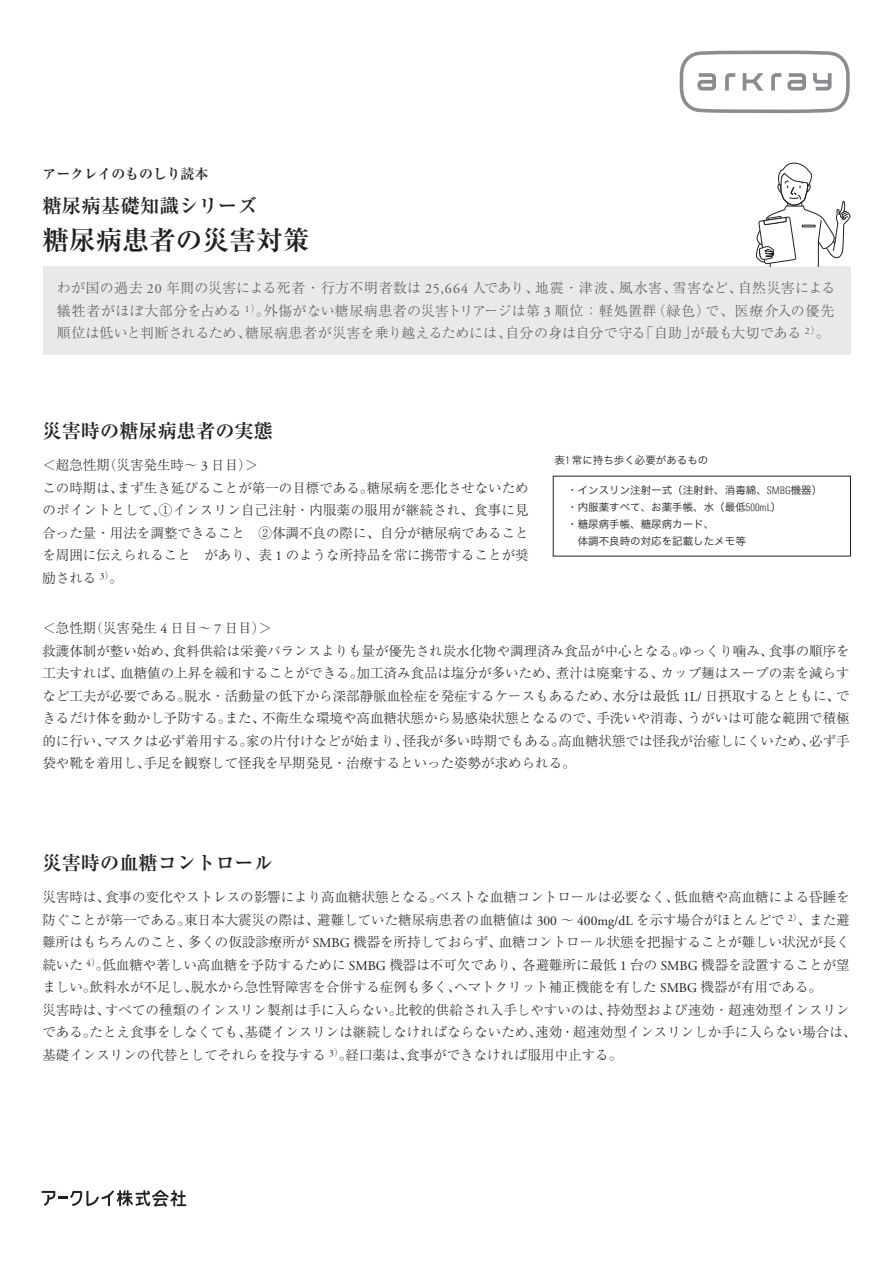
<style>
.page{position:relative;width:893px;height:1263px;background:#fff}
.page>*{position:absolute;margin:0;border:0;box-sizing:border-box;transform-origin:0 0}
.t1{font:700 26.7px "Ryumin Pro";color:#231f20}
.t2{font:700 19.5px "Ryumin Pro";color:#231f20}
.t3{font:700 19.2px "Ryumin Pro";color:#231f20}
.t4{font:300 13.95px/22.5px "Ryumin Pro";color:#57585a;text-align:justify}
.t5{font:700 13.95px "Ryumin Pro";color:#231f20}
.t6{font:300 13.5px/22.5px "Ryumin Pro";color:#231f20}
.t7{font:10.5px/17px "Hira Kaku Pro W3";color:#231f20}
.s1{font-family:"Adobe Garamond Pro";font-weight:400}
.s2{font-family:"Linotype Univers 320 Cn";font-weight:300}
</style>
<div class="page">
<div style="left:43px;top:266px;width:807px;height:89px;background:#eae9e9"></div>
<svg style="left:755px;top:162px;width:96px;height:105px"></svg>
<svg style="left:680px;top:50px;width:170px;height:63px"></svg>
<svg style="left:42px;top:1190px;width:144px;height:17px"></svg>
<p class="t5" style="left:42px;top:163px;width:168px">アークレイのものしり読本</p>
<h2 class="t2" style="left:42px;top:190px;width:216px">糖尿病基礎知識シリーズ</h2>
<h1 class="t1" style="left:42px;top:218px;width:268px">糖尿病患者の災害対策</h1>
<p class="t4" style="left:57px;top:275px;width:780px">わが国の過去 <span class="s1">20</span> 年間の災害による死者・行方不明者数は <span class="s1">25,664</span> 人であり、地震・津波、風水害、雪害など、自然災害による犠牲者がほぼ大部分を占める <sup>1</sup><sup>）</sup>。外傷がない糖尿病患者の災害トリアージは第 <span class="s1">3</span> 順位：軽処置群（緑色）で、医療介入の優先順位は低いと判断されるため、糖尿病患者が災害を乗り越えるためには、自分の身は自分で守る「自助」が最も大切である <sup>2</sup><sup>）</sup>。</p>
<h3 class="t3" style="left:43px;top:416px;width:232px">災害時の糖尿病患者の実態</h3>
<p class="t6" style="left:42px;top:453px;width:488px">＜超急性期（災害発生時～ <span class="s1">3</span> 日目）＞<br>この時期は、まず生き延びることが第一の目標である。糖尿病を悪化させないためのポイントとして、①インスリン自己注射・内服薬の服用が継続され、食事に見合った量・用法を調整できること　②体調不良の際に、自分が糖尿病であることを周囲に伝えられること　があり、表 <span class="s1">1</span> のような所持品を常に携帯することが奨励される <sup>3</sup><sup>）</sup>。</p>
<p class="t6" style="left:42px;top:616px;width:809px">＜急性期（災害発生 <span class="s1">4</span> 日目～ <span class="s1">7</span> 日目）＞<br>救護体制が整い始め、食料供給は栄養バランスよりも量が優先され炭水化物や調理済み食品が中心となる。ゆっくり噛み、食事の順序を工夫すれば、血糖値の上昇を緩和することができる。加工済み食品は塩分が多いため、煮汁は廃棄する、カップ麺はスープの素を減らすなど工夫が必要である。脱水・活動量の低下から深部静脈血栓症を発症するケースもあるため、水分は最低 <span class="s1">1L/</span> 日摂取するとともに、できるだけ体を動かし予防する。また、不衛生な環境や高血糖状態から易感染状態となるので、手洗いや消毒、うがいは可能な範囲で積極的に行い、マスクは必ず着用する。家の片付けなどが始まり、怪我が多い時期でもある。高血糖状態では怪我が治癒しにくいため、必ず手袋や靴を着用し、手足を観察して怪我を早期発見・治療するといった姿勢が求められる。</p>
<p class="t7" style="left:554px;top:451px;width:155px">表<span class="s2">1</span> 常に持ち歩く必要があるもの</p>
<p class="t7" style="left:567px;top:481px;width:257px">・インスリン注射一式（注射針、消毒綿、<span class="s2">SMBG</span>機器）・内服薬すべて、お薬手帳、水（最低<span class="s2">500mL</span>）<br>・糖尿病手帳、糖尿病カード、<br>　体調不良時の対応を記載したメモ等</p>
<h3 class="t3" style="left:43px;top:848px;width:232px">災害時の血糖コントロール</h3>
<p class="t6" style="left:42px;top:885px;width:816px">災害時は、食事の変化やストレスの影響により高血糖状態となる。ベストな血糖コントロールは必要なく、低血糖や高血糖による昏睡を防ぐことが第一である。東日本大震災の際は、避難していた糖尿病患者の血糖値は <span class="s1">300</span> ～ <span class="s1">400mg/dL</span> を示す場合がほとんどで <sup>2</sup><sup>）</sup>、また避難所はもちろんのこと、多くの仮設診療所が <span class="s1">SMBG</span> 機器を所持しておらず、血糖コントロール状態を把握することが難しい状況が長く続いた <sup>4</sup><sup>）</sup>。低血糖や著しい高血糖を予防するために <span class="s1">SMBG</span> 機器は不可欠であり、各避難所に最低 <span class="s1">1</span> 台の <span class="s1">SMBG</span> 機器を設置することが望ましい。飲料水が不足し、脱水から急性腎障害を合併する症例も多く、ヘマトクリット補正機能を有した <span class="s1">SMBG</span> 機器が有用である。<br>災害時は、すべての種類のインスリン製剤は手に入らない。比較的供給され入手しやすいのは、持効型および速効・超速効型インスリンである。たとえ食事をしなくても、基礎インスリンは継続しなければならないため、速効・超速効型インスリンしか手に入らない場合は、基礎インスリンの代替としてそれらを投与する <sup>3</sup><sup>）</sup>。経口薬は、食事ができなければ服用中止する。</p>
</div>
